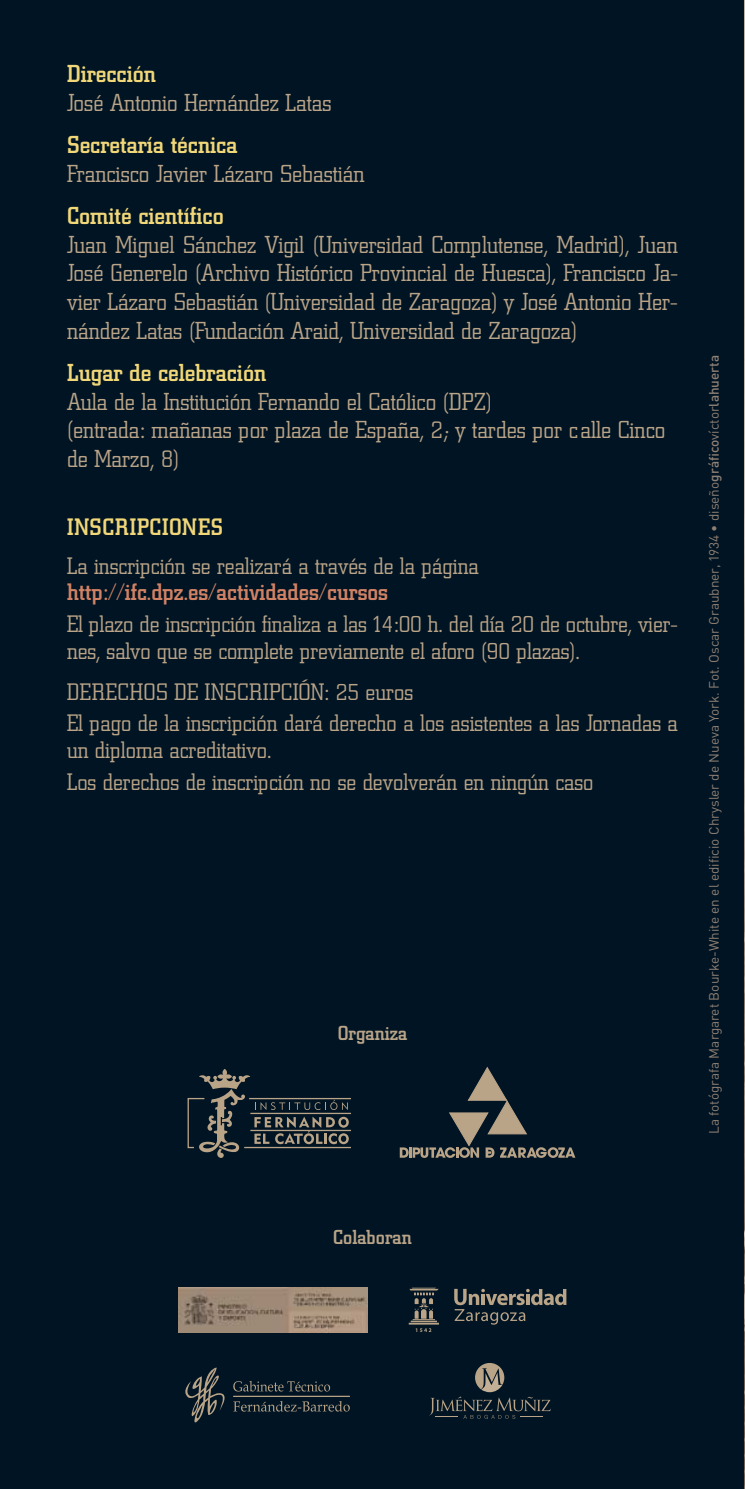
<style>
.page{position:relative;width:745px;height:1489px;background:#fff}
.page>*{position:absolute;margin:0;border:0;box-sizing:border-box;transform-origin:0 0}
.t1{font:300 24.25px/28.5px "City";color:#baa488}
.t2{font:300 23.5px/38.8px "City";color:#baa488}
.t3{font:500 20px "City";color:#baa488}
.t4{font:13.5px "DIN";color:#8f8074}
.s1{font-weight:500;color:#f1d778}
.s2{font-weight:500;color:#d28264}
.s3{font-weight:500}
</style>
<div class="page">
<div style="left:0;top:0;width:744px;height:1488px;background:#001423"></div>
<img style="left:744px;top:0;width:1px;height:1488px">
<svg style="left:399px;top:1066px;width:176px;height:91px"></svg>
<hr style="left:244px;top:1146px;width:107px;height:2px;background:#baa488">
<hr style="left:250px;top:1129px;width:101px;height:2px;background:#baa488">
<hr style="left:250px;top:1112px;width:101px;height:1px;background:#baa488">
<hr style="left:249px;top:1097px;width:102px;height:2px;background:#baa488">
<svg style="left:187px;top:1069px;width:161px;height:88px"></svg>
<svg style="left:454px;top:1288px;width:112px;height:36px"></svg>
<svg style="left:408px;top:1287px;width:30px;height:44px"></svg>
<svg style="left:185px;top:1367px;width:164px;height:55px"></svg>
<hr style="left:233px;top:1395px;width:116px;height:1px;background:#baa488">
<img style="left:178px;top:1287px;width:189px;height:44px">
<svg style="left:429px;top:1363px;width:121px;height:55px"></svg>
<p class="t1" style="left:67px;top:61px;width:266px"><span class="s1">Dirección<br></span>José Antonio Hernández Latas</p>
<p class="t1" style="left:67px;top:133px;width:299px"><span class="s1">Secretaría técnica<br></span>Francisco Javier Lázaro Sebastián</p>
<p class="t1" style="left:67px;top:204px;width:612px"><span class="s1">Comité científico<br></span>Juan Miguel Sánchez Vigil (Universidad Complutense, Madrid), Juan José Generelo (Archivo Histórico Provincial de Huesca), Francisco Ja&shy;vier Lázaro Sebastián (Universidad de Zaragoza) y José Antonio Her&shy;nández Latas (Fundación Araid, Universidad de Zaragoza)</p>
<p class="t1" style="left:67px;top:360px;width:599px"><span class="s1">Lugar de celebración<br></span>Aula de la Institución Fernando el Católico (DPZ)<br>(entrada: mañanas por plaza de España, 2; y tardes por calle Cinco de Marzo, 8)</p>
<p class="t2" style="left:67px;top:509px;width:413px"><span class="s1">INSCRIPCIONES<br></span>La inscripción se realizará a través de la página</p>
<p class="t2" style="left:67px;top:578px;width:612px;line-height:31.8px"><span class="s2">http://ifc.dpz.es/actividades/cursos<br></span>El plazo de inscripción finaliza a las 14:00 h. del día 20 de octubre, vier-</p>
<p class="t2" style="left:67px;top:632px;width:514px;line-height:41px">nes, salvo que se complete previamente el aforo (90 plazas).<br>DERECHOS DE INSCRIPCIÓN: 25 euros</p>
<p class="t2" style="left:67px;top:712px;width:612px;line-height:26.8px">El pago de la inscripción dará derecho a los asistentes a las Jornadas a un diploma acreditativo.</p>
<p class="t2" style="left:67px;top:764px;width:527px">Los derechos de inscripción no se devolverán en ningún caso</p>
<p class="t3" style="left:337px;top:1025px;width:71px">Organiza</p>
<p class="t4" style="left:708px;top:1133px;width:780px;rotate:-90deg">La fotógrafa Margaret Bourke-White en el edificio Chrysler de Nueva York. Fot. Oscar Graubner, 1934 • diseño<span class="s3">gráfico</span>víctor<span class="s3">lahuerta</span></p>
<p class="t3" style="left:333px;top:1229px;width:80px">Colaboran</p>
</div>
